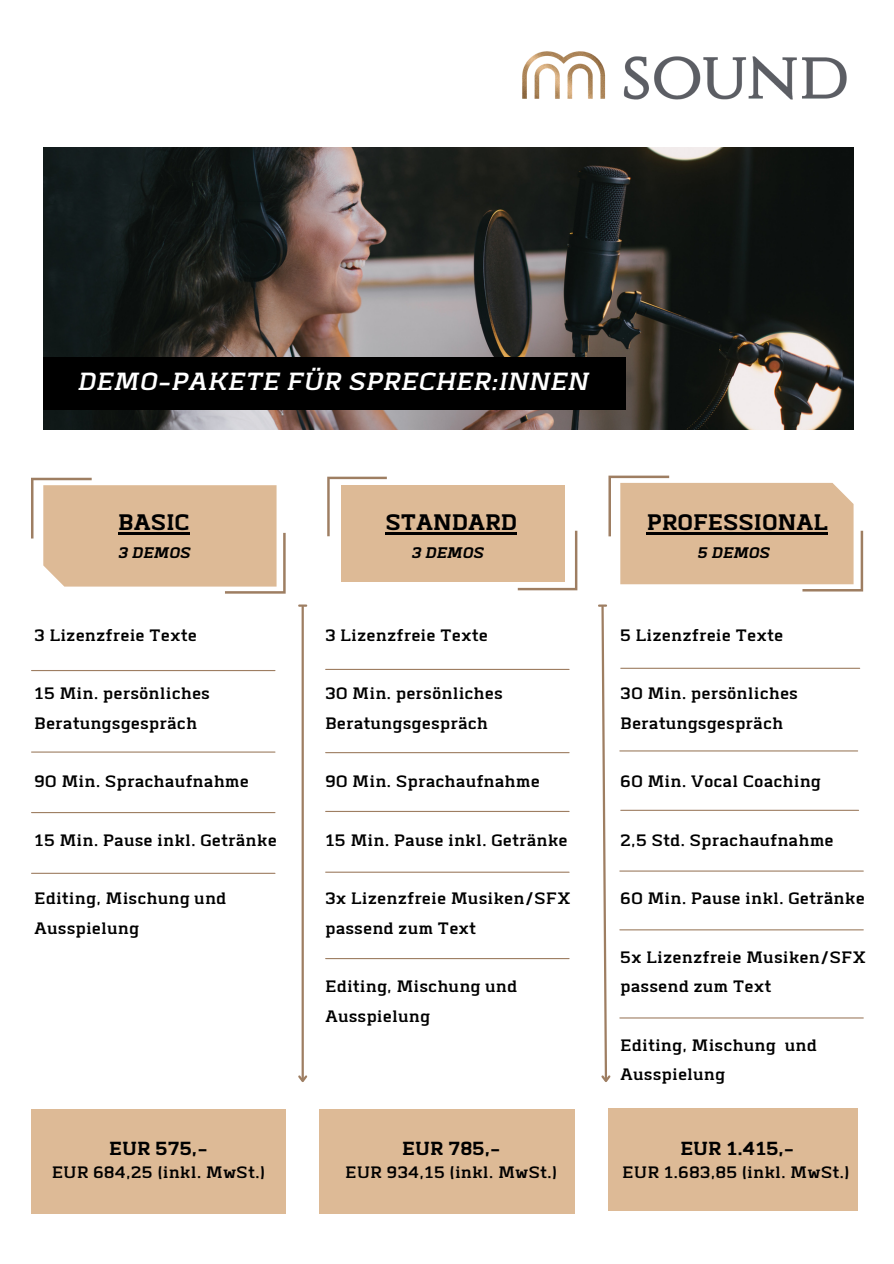
<style>
.page{position:relative;width:894px;height:1264px;background:#fff}
.page>*{position:absolute;margin:0;border:0;box-sizing:border-box;transform-origin:0 0}
.t1{font:italic 31.5px "Abula";color:#fff}
.t2{font:700 28.5px "Abula";color:#000}
.t3{font:700 24px "Abula";color:#000}
.t4{font:21px/29.2px "Abula";color:#000}
.t5{font:italic 700 19.5px "Abula";color:#000}
</style>
<div class="page">
<img style="left:43px;top:148px;width:810px;height:281px">
<svg style="left:31px;top:478px;width:254px;height:115px"></svg>
<hr style="left:32px;top:670px;width:243px;height:1px;background:#9e7e62">
<svg style="left:608px;top:475px;width:254px;height:116px"></svg>
<svg style="left:327px;top:476px;width:60px;height:60px"></svg>
<svg style="left:517px;top:530px;width:60px;height:60px"></svg>
<div style="left:341px;top:485px;width:223px;height:97px;background:#ddba96"></div>
<hr style="left:301px;top:606px;width:3px;height:474px;background:#9e7e62">
<svg style="left:298px;top:604px;width:9px;height:2px"></svg>
<svg style="left:298px;top:1073px;width:10px;height:9px"></svg>
<svg style="left:598px;top:604px;width:13px;height:478px"></svg>
<hr style="left:32px;top:812px;width:243px;height:1px;background:#9e7e62">
<hr style="left:32px;top:751px;width:243px;height:1px;background:#9e7e62">
<hr style="left:32px;top:872px;width:243px;height:1px;background:#9e7e62">
<hr style="left:325px;top:669px;width:244px;height:1px;background:#9e7e62">
<hr style="left:325px;top:752px;width:244px;height:1px;background:#9e7e62">
<hr style="left:325px;top:810px;width:244px;height:2px;background:#9e7e62">
<hr style="left:325px;top:871px;width:244px;height:1px;background:#9e7e62">
<hr style="left:325px;top:958px;width:244px;height:1px;background:#9e7e62">
<hr style="left:620px;top:667px;width:239px;height:2px;background:#9e7e62">
<hr style="left:619px;top:750px;width:238px;height:1px;background:#9e7e62">
<hr style="left:619px;top:1017px;width:244px;height:1px;background:#9e7e62">
<hr style="left:619px;top:929px;width:244px;height:1px;background:#9e7e62">
<hr style="left:620px;top:809px;width:238px;height:1px;background:#9e7e62">
<hr style="left:619px;top:870px;width:244px;height:1px;background:#9e7e62">
<div style="left:43px;top:357px;width:582px;height:53px;background:#000"></div>
<img style="left:502px;top:51px;width:352px;height:100px">
<hr style="left:385px;top:532px;width:132px;height:2px;background:#000">
<hr style="left:118px;top:532px;width:71px;height:2px;background:#000">
<hr style="left:646px;top:532px;width:181px;height:2px;background:#000">
<div style="left:31px;top:1108px;width:254px;height:105px;background:#ddba96"></div>
<div style="left:319px;top:1108px;width:256px;height:105px;background:#ddba96"></div>
<div style="left:608px;top:1108px;width:249px;height:103px;background:#ddba96"></div>
<p class="t1" style="left:77px;top:367px;width:512px">DEMO-PAKETE FÜR SPRECHER:INNEN</p>
<p class="t2" style="left:118px;top:502px;width:73px">BASIC</p>
<p class="t5" style="left:118px;top:539px;width:74px">3 DEMOS</p>
<p class="t2" style="left:385px;top:502px;width:133px">STANDARD</p>
<p class="t5" style="left:411px;top:539px;width:74px">3 DEMOS</p>
<p class="t2" style="left:646px;top:502px;width:183px">PROFESSIONAL</p>
<p class="t5" style="left:697px;top:539px;width:74px">5 DEMOS</p>
<p class="t4" style="left:34px;top:621px;width:164px">3 Lizenzfreie Texte</p>
<p class="t4" style="left:325px;top:621px;width:164px">3 Lizenzfreie Texte</p>
<p class="t4" style="left:620px;top:621px;width:164px">5 Lizenzfreie Texte</p>
<p class="t4" style="left:34px;top:679px;width:177px">15 Min. persönliches<br>Beratungsgespräch</p>
<p class="t4" style="left:325px;top:679px;width:179px">30 Min. persönliches<br>Beratungsgespräch</p>
<p class="t4" style="left:620px;top:679px;width:179px">30 Min. persönliches<br>Beratungsgespräch</p>
<p class="t4" style="left:34px;top:767px;width:216px">90 Min. Sprachaufnahme</p>
<p class="t4" style="left:325px;top:767px;width:216px">90 Min. Sprachaufnahme</p>
<p class="t4" style="left:620px;top:767px;width:202px">60 Min. Vocal Coaching</p>
<p class="t4" style="left:34px;top:826px;width:244px">15 Min. Pause inkl. Getränke</p>
<p class="t4" style="left:325px;top:826px;width:244px">15 Min. Pause inkl. Getränke</p>
<p class="t4" style="left:620px;top:826px;width:215px">2,5 Std. Sprachaufnahme</p>
<p class="t4" style="left:34px;top:884px;width:194px">Editing, Mischung und<br>Ausspielung</p>
<p class="t4" style="left:325px;top:884px;width:247px">3x Lizenzfreie Musiken/SFX passend zum Text</p>
<p class="t4" style="left:620px;top:884px;width:246px">60 Min. Pause inkl. Getränke</p>
<p class="t4" style="left:325px;top:972px;width:194px">Editing, Mischung und<br>Ausspielung</p>
<p class="t4" style="left:620px;top:943px;width:247px">5x Lizenzfreie Musiken/SFX passend zum Text</p>
<p class="t4" style="left:620px;top:1030px;width:198px">Editing, Mischung und<br>Ausspielung</p>
<p class="t3" style="left:109px;top:1131px;width:100px">EUR 575,-</p>
<p class="t3" style="left:402px;top:1131px;width:100px">EUR 785,-</p>
<p class="t3" style="left:680px;top:1131px;width:115px">EUR 1.415,-</p>
<p class="t4" style="left:52px;top:1158px;width:215px">EUR 684,25 (inkl. MwSt.)</p>
<p class="t4" style="left:345px;top:1158px;width:214px">EUR 934,15 (inkl. MwSt.)</p>
<p class="t4" style="left:622px;top:1158px;width:229px">EUR 1.683,85 (inkl. MwSt.)</p>
</div>
